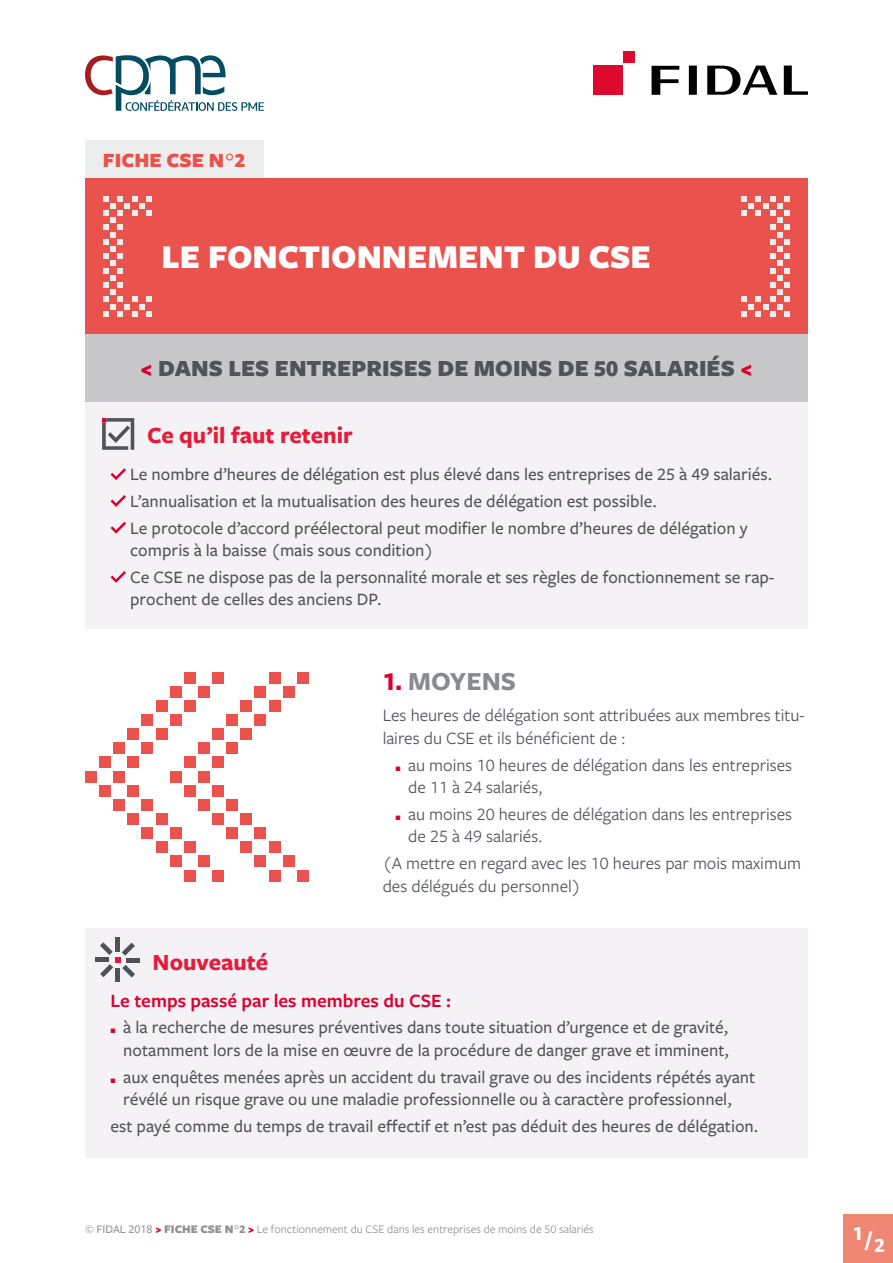
<style>
.page{position:relative;width:893px;height:1263px;background:#fff}
.page>*{position:absolute;margin:0;border:0;box-sizing:border-box;transform-origin:0 0}
.Gros_titres{font:900 34.5px "Freight Sans Pro";color:#fff}
.Titre{font:700 27px "Freight Sans Pro";color:#878a8f}
.Type_entreprises{font:900 24px "Freight Sans Pro";color:#505359}
.Titres_encadrés{font:700 24px "Freight Sans Pro";color:#e61b3b}
.t1{font:900 21px "Freight Sans Pro";color:#ea524d}
.t2{font:700 21px "Freight Sans Pro";color:#fff}
.Sous-titres_encadrés{font:600 19.5px "Freight Sans Pro";color:#dc0031}
.Texte_encadré{font:500 18px/22.5px "Freight Sans Pro";color:#505359}
.Texte_courant{font:18px/22.5px "Freight Sans Pro";color:#505359}
.t3{font:12px "Freight Sans Pro";color:#919191}
.Titre-2{font:700 10.5px "Freight Sans Pro";color:#dc0031}
.s1{color:#dc0031}
.s2{font-weight:500}
.s3{font-weight:900;color:#dc0031}
.s4{font-weight:900}
</style>
<div class="page">
<div style="left:844px;top:1215px;width:49px;height:48px;background:#f08775"></div>
<div style="left:85px;top:140px;width:179px;height:39px;background:#eceded"></div>
<svg style="left:652px;top:66px;width:27px;height:29px"></svg>
<svg style="left:689px;top:66px;width:8px;height:29px"></svg>
<svg style="left:784px;top:66px;width:24px;height:29px"></svg>
<svg style="left:707px;top:66px;width:70px;height:29px"></svg>
<div style="left:593px;top:66px;width:29px;height:29px;background:#dd092f"></div>
<div style="left:624px;top:52px;width:11px;height:11px;background:#dd092f"></div>
<div style="left:85px;top:401px;width:723px;height:228px;background:#f4f2f4"></div>
<svg style="left:111px;top:468px;width:15px;height:12px"></svg>
<svg style="left:111px;top:495px;width:15px;height:12px"></svg>
<svg style="left:111px;top:522px;width:15px;height:12px"></svg>
<svg style="left:111px;top:571px;width:15px;height:12px"></svg>
<svg style="left:85px;top:55px;width:179px;height:56px"></svg>
<div style="left:85px;top:928px;width:723px;height:229px;background:#f4f2f4"></div>
<div style="left:95px;top:957px;width:14px;height:5px;background:#4f5258"></div>
<hr style="left:126px;top:958px;width:14px;height:4px;background:#4f5258">
<div style="left:115px;top:969px;width:5px;height:13px;background:#4f5258"></div>
<div style="left:115px;top:937px;width:5px;height:15px;background:#4f5258"></div>
<svg style="left:100px;top:942px;width:35px;height:35px"></svg>
<svg style="left:102px;top:418px;width:32px;height:32px"></svg>
<div style="left:85px;top:179px;width:723px;height:155px;background:#ea524d"></div>
<div style="left:85px;top:334px;width:723px;height:67px;background:#c8c7c9"></div>
<svg style="left:103px;top:196px;width:49px;height:121px"></svg>
<svg style="left:741px;top:196px;width:49px;height:121px"></svg>
<div style="left:297px;top:870px;width:12px;height:11px;background:#ea524d"></div>
<div style="left:269px;top:870px;width:11px;height:11px;background:#ea524d"></div>
<div style="left:283px;top:856px;width:11px;height:11px;background:#ea524d"></div>
<div style="left:255px;top:856px;width:11px;height:11px;background:#ea524d"></div>
<div style="left:269px;top:841px;width:11px;height:12px;background:#ea524d"></div>
<div style="left:241px;top:841px;width:11px;height:12px;background:#ea524d"></div>
<div style="left:255px;top:827px;width:11px;height:12px;background:#ea524d"></div>
<div style="left:226px;top:827px;width:12px;height:12px;background:#ea524d"></div>
<div style="left:241px;top:813px;width:11px;height:12px;background:#ea524d"></div>
<div style="left:212px;top:813px;width:12px;height:12px;background:#ea524d"></div>
<div style="left:226px;top:799px;width:12px;height:11px;background:#ea524d"></div>
<div style="left:198px;top:799px;width:12px;height:11px;background:#ea524d"></div>
<div style="left:212px;top:785px;width:12px;height:11px;background:#ea524d"></div>
<div style="left:184px;top:785px;width:12px;height:11px;background:#ea524d"></div>
<div style="left:198px;top:771px;width:12px;height:11px;background:#ea524d"></div>
<div style="left:170px;top:771px;width:11px;height:11px;background:#ea524d"></div>
<div style="left:212px;top:757px;width:12px;height:11px;background:#ea524d"></div>
<div style="left:184px;top:757px;width:12px;height:11px;background:#ea524d"></div>
<div style="left:226px;top:742px;width:12px;height:12px;background:#ea524d"></div>
<div style="left:198px;top:742px;width:12px;height:12px;background:#ea524d"></div>
<div style="left:241px;top:728px;width:11px;height:12px;background:#ea524d"></div>
<div style="left:212px;top:728px;width:12px;height:12px;background:#ea524d"></div>
<div style="left:255px;top:714px;width:11px;height:12px;background:#ea524d"></div>
<div style="left:226px;top:714px;width:12px;height:12px;background:#ea524d"></div>
<div style="left:269px;top:700px;width:11px;height:12px;background:#ea524d"></div>
<div style="left:241px;top:700px;width:11px;height:12px;background:#ea524d"></div>
<div style="left:283px;top:686px;width:11px;height:11px;background:#ea524d"></div>
<div style="left:255px;top:686px;width:11px;height:11px;background:#ea524d"></div>
<div style="left:297px;top:672px;width:12px;height:11px;background:#ea524d"></div>
<div style="left:269px;top:672px;width:11px;height:11px;background:#ea524d"></div>
<div style="left:184px;top:870px;width:12px;height:11px;background:#ea524d"></div>
<div style="left:170px;top:856px;width:11px;height:11px;background:#ea524d"></div>
<div style="left:184px;top:841px;width:12px;height:12px;background:#ea524d"></div>
<div style="left:156px;top:841px;width:11px;height:12px;background:#ea524d"></div>
<div style="left:170px;top:827px;width:11px;height:12px;background:#ea524d"></div>
<div style="left:142px;top:827px;width:11px;height:12px;background:#ea524d"></div>
<div style="left:156px;top:813px;width:11px;height:12px;background:#ea524d"></div>
<div style="left:128px;top:813px;width:11px;height:12px;background:#ea524d"></div>
<div style="left:142px;top:799px;width:11px;height:11px;background:#ea524d"></div>
<div style="left:113px;top:799px;width:12px;height:11px;background:#ea524d"></div>
<div style="left:128px;top:785px;width:11px;height:11px;background:#ea524d"></div>
<div style="left:99px;top:785px;width:12px;height:11px;background:#ea524d"></div>
<div style="left:113px;top:771px;width:12px;height:11px;background:#ea524d"></div>
<div style="left:85px;top:771px;width:11px;height:11px;background:#ea524d"></div>
<div style="left:128px;top:757px;width:11px;height:11px;background:#ea524d"></div>
<div style="left:99px;top:757px;width:12px;height:11px;background:#ea524d"></div>
<div style="left:142px;top:742px;width:11px;height:12px;background:#ea524d"></div>
<div style="left:113px;top:742px;width:12px;height:12px;background:#ea524d"></div>
<div style="left:156px;top:728px;width:11px;height:12px;background:#ea524d"></div>
<div style="left:128px;top:728px;width:11px;height:12px;background:#ea524d"></div>
<div style="left:170px;top:714px;width:11px;height:12px;background:#ea524d"></div>
<div style="left:142px;top:714px;width:11px;height:12px;background:#ea524d"></div>
<div style="left:184px;top:700px;width:12px;height:12px;background:#ea524d"></div>
<div style="left:156px;top:700px;width:11px;height:12px;background:#ea524d"></div>
<div style="left:198px;top:686px;width:12px;height:11px;background:#ea524d"></div>
<div style="left:170px;top:686px;width:11px;height:11px;background:#ea524d"></div>
<div style="left:212px;top:870px;width:12px;height:11px;background:#ea524d"></div>
<div style="left:198px;top:856px;width:12px;height:11px;background:#ea524d"></div>
<div style="left:212px;top:672px;width:12px;height:11px;background:#ea524d"></div>
<div style="left:184px;top:672px;width:12px;height:11px;background:#ea524d"></div>
<p class="t1" style="left:103px;top:146px;width:144px">FICHE CSE N°2</p>
<p class="Gros_titres" style="left:162px;top:233px;width:491px">LE FONCTIONNEMENT DU CSE</p>
<p class="Type_entreprises" style="left:141px;top:351px;width:613px"><span class="s1">&lt;</span> DANS LES ENTREPRISES DE MOINS DE 50 SALARIÉS <span class="s1">&lt;</span></p>
<p class="Titres_encadrés" style="left:147px;top:419px;width:207px">Ce qu’il faut retenir</p>
<p class="Texte_encadré" style="left:130px;top:462px;width:644px">Le nombre d’heures de délégation est plus élevé dans les entreprises de 25 à 49 salariés.</p>
<p class="Texte_encadré" style="left:130px;top:489px;width:528px">L’annualisation et la mutualisation des heures de délégation est possible.</p>
<p class="Texte_encadré" style="left:130px;top:516px;width:619px">Le protocole d’accord préélectoral peut modifier le nombre d’heures de délégation y compris à la baisse (mais sous condition)</p>
<p class="Texte_encadré" style="left:130px;top:565px;width:646px">Ce CSE ne dispose pas de la personnalité morale et ses règles de fonctionnement se rap&shy;prochent de celles des anciens DP.</p>
<p class="Titre" style="left:383px;top:663px;width:135px"><span class="s1">1</span> MOYENS</p>
<p class="Titre-2" style="left:396px;top:680px;width:7px">P</p>
<p class="Texte_courant" style="left:383px;top:703px;width:424px">Les heures de délégation sont attribuées aux membres titu&shy;laires du CSE et ils bénéficient de :</p>
<p class="Texte_courant" style="left:408px;top:753px;width:385px">au moins 10 heures de délégation dans les entreprises de 11 à 24 salariés,</p>
<p class="Texte_courant" style="left:408px;top:802px;width:385px">au moins 20 heures de délégation dans les entreprises de 25 à 49 salariés.</p>
<p class="Texte_courant" style="left:383px;top:851px;width:420px">(A mettre en regard avec les 10 heures par mois maximum des délégués du personnel)</p>
<p class="Titres_encadrés" style="left:153px;top:945px;width:117px">Nouveauté</p>
<p class="Sous-titres_encadrés" style="left:111px;top:987px;width:342px">Le temps passé par les membres du CSE :</p>
<p class="Texte_encadré" style="left:123px;top:1015px;width:607px">à la recherche de mesures préventives dans toute situation d’urgence et de gravité, notamment lors de la mise en œuvre de la procédure de danger grave et imminent,</p>
<p class="Texte_encadré" style="left:123px;top:1065px;width:633px">aux enquêtes menées après un accident du travail grave ou des incidents répétés ayant révélé un risque grave ou une maladie professionnelle ou à caractère professionnel,</p>
<p class="Texte_encadré" style="left:111px;top:1114px;width:649px">est payé comme du temps de travail effectif et n’est pas déduit des heures de délégation.</p>
<p class="t3" style="left:85px;top:1221px;width:510px"><span class="s2">© FIDAL 2018</span> <span class="s3">&gt;</span> <span class="s4">FICHE CSE N°2</span> <span class="s3">&gt;</span> Le fonctionnement du CSE dans les entreprises de moins de 50 salariés</p>
<p class="t2" style="left:853px;top:1225px;width:34px">1/2</p>
</div>
